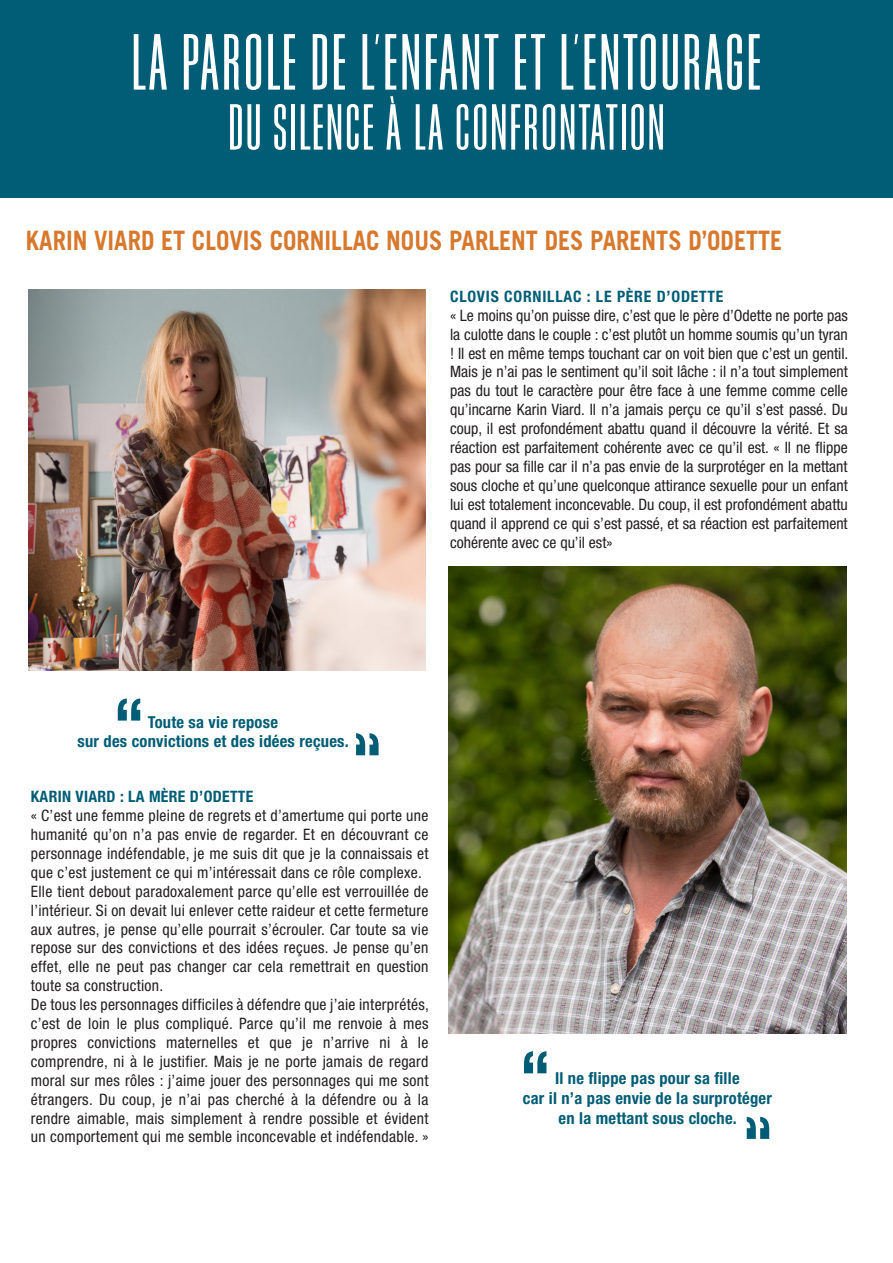
<style>
.page{position:relative;width:893px;height:1263px;background:#fff}
.page>*{position:absolute;margin:0;border:0;box-sizing:border-box;transform-origin:0 0}
.t1{font:600 82.5px "MP5 Motion Pix";letter-spacing:.025em;color:#fff;scale:1.1 1}
.t2{font:700 condensed 68.85px "Helvetica Neue";color:#005d75}
.t3{font:600 67.5px "MP5 Motion Pix";letter-spacing:.025em;color:#fff;scale:1.1 1}
.t4{font:700 26.85px "Trade Gothic LT Std";color:#d8782c;scale:.9 1}
.t5{font:700 condensed 16.5px/19.8px "Helvetica Neue";letter-spacing:.015em;color:#005d75;text-align:center}
.t6{font:condensed 15.75px/18.9px "Helvetica Neue";letter-spacing:.02em;color:#231f20;text-align:justify}
.t7{font:700 condensed 15.75px "Helvetica Neue";letter-spacing:.05em;color:#005d75}
.t8{font:700 condensed 15.75px "Helvetica Neue";letter-spacing:.02em;color:#005d75}
</style>
<div class="page">
<div style="left:0;top:0;width:893px;height:197px;background:#005d75"></div>
<img style="left:28px;top:290px;width:398px;height:381px">
<img style="left:449px;top:566px;width:397px;height:467px">
<p class="t1" style="left:131px;top:22px;width:574px">LA PAROLE DE L’ENFANT ET L’ENTOURAGE</p>
<p class="t3" style="left:228px;top:95px;width:398px">DU SILENCE À LA CONFRONTATION</p>
<p class="t4" style="left:26px;top:224px;width:842px">KARIN VIARD ET CLOVIS CORNILLAC NOUS PARLENT DES PARENTS D’ODETTE</p>
<p class="t7" style="left:450px;top:287px;width:275px">CLOVIS CORNILLAC : LE PÈRE D’ODETTE</p>
<p class="t6" style="left:450px;top:306px;width:400px">« Le moins qu’on puisse dire, c’est que le père d’Odette ne porte pas la culotte dans le couple : c’est plutôt un homme soumis qu’un tyran ! Il est en même temps touchant car on voit bien que c’est un gentil.<br>Mais je n’ai pas le sentiment qu’il soit lâche : il n’a tout simplement pas du tout le caractère pour être face à une femme comme celle qu’incarne Karin Viard. Il n’a jamais perçu ce qu’il s’est passé. Du coup, il est profondément abattu quand il découvre la vérité. Et sa réaction est parfaitement cohérente avec ce qu’il est. « Il ne flippe pas pour sa fille car il n’a pas envie de la surprotéger en la mettant sous cloche et qu’une quelconque attirance sexuelle pour un enfant lui est totalement inconcevable. Du coup, il est profondément abattu quand il apprend ce qui s’est passé, et sa réaction est parfaitement cohérente avec ce qu’il est»</p>
<p class="t2" style="left:113px;top:681px;width:33px">“</p>
<p class="t5" style="left:78px;top:712px;width:273px">Toute sa vie repose<br>sur des convictions et des idées reçues.</p>
<p class="t8" style="left:31px;top:787px;width:224px">KARIN VIARD : LA MÈRE D’ODETTE</p>
<p class="t6" style="left:31px;top:806px;width:399px">« C’est une femme pleine de regrets et d’amertume qui porte une humanité qu’on n’a pas envie de regarder. Et en découvrant ce personnage indéfendable, je me suis dit que je la connaissais et que c’est justement ce qui m’intéressait dans ce rôle complexe.</p>
<p class="t6" style="left:31px;top:881px;width:399px">Elle tient debout paradoxalement parce qu’elle est verrouillée de l’intérieur. Si on devait lui enlever cette raideur et cette fermeture aux autres, je pense qu’elle pourrait s’écrouler. Car toute sa vie repose sur des convictions et des idées reçues. Je pense qu’en effet, elle ne peut pas changer car cela remettrait en question toute sa construction.</p>
<p class="t6" style="left:31px;top:995px;width:400px">De tous les personnages difficiles à défendre que j’aie interprétés, c’est de loin le plus compliqué. Parce qu’il me renvoie à mes propres convictions maternelles et que je n’arrive ni à le comprendre, ni à le justifier. Mais je ne porte jamais de regard moral sur mes rôles : j’aime jouer des personnages qui me sont étrangers. Du coup, je n’ai pas cherché à la défendre ou à la rendre aimable, mais simplement à rendre possible et évident un comportement qui me semble inconcevable et indéfendable. »</p>
<p class="t2" style="left:519px;top:1034px;width:33px">“</p>
<p class="t5" style="left:555px;top:1068px;width:186px">Il ne flippe pas pour sa fille</p>
<p class="t5" style="left:523px;top:1088px;width:251px">car il n’a pas envie de la surprotéger</p>
<p class="t5" style="left:558px;top:1108px;width:180px">en la mettant sous cloche.</p>
</div>
